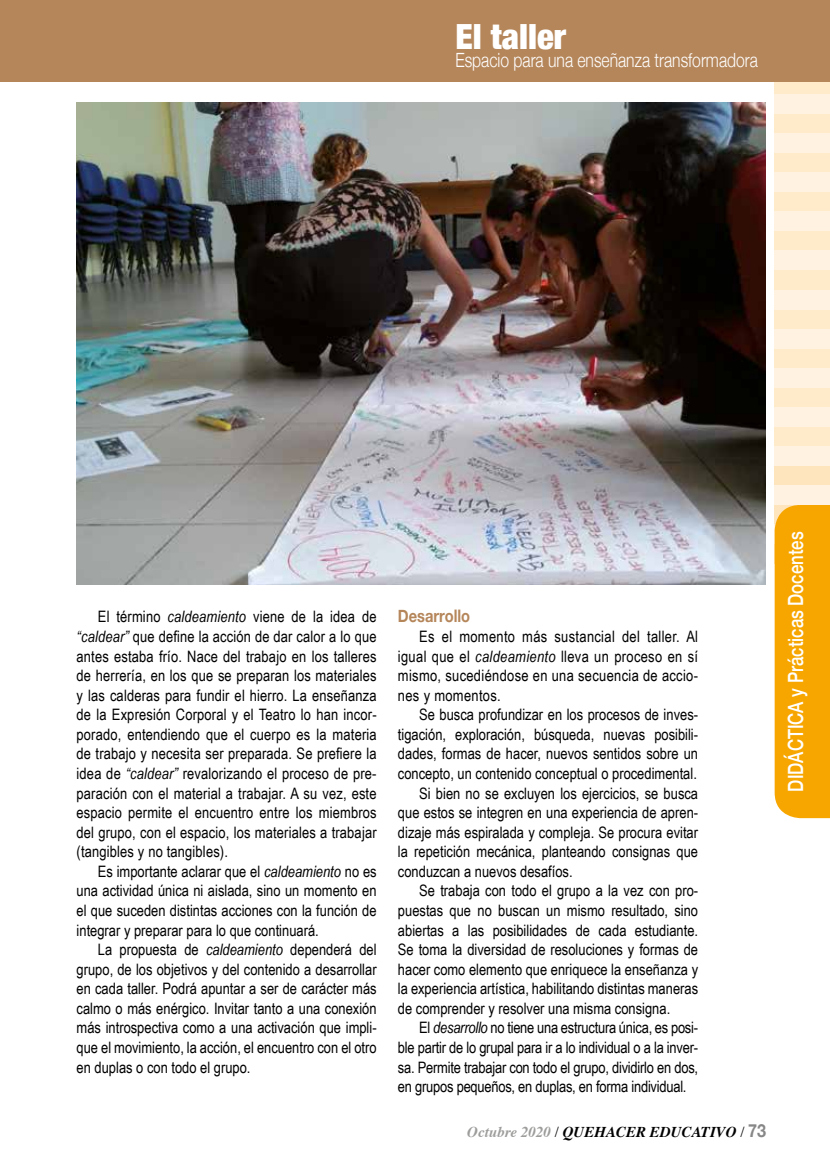
<style>
.page{position:relative;width:830px;height:1170px;background:#fff}
.page>*{position:absolute;margin:0;border:0;box-sizing:border-box;transform-origin:0 0}
.t1{font:900 condensed 34.65px "Helvetica Neue";color:#fff}
.t2{font:500 21px "Helvetica Neue";color:#fff;scale:.8 1}
.t3{font:300 19.65px "Helvetica Neue";color:#fff;scale:.8 1}
.t4{font:700 17.25px "Helvetica Neue";color:#b5865a;scale:.85 1}
.t5{font:15.75px/19.5px "Arial Narrow";color:#000;text-align:justify}
.t6{font:italic 700 15px "Times";color:#000}
.s1{font-style:italic}
.s2{color:#9d9d9c}
.s3{font-weight:400;font-style:normal}
.s4{font-family:"Helvetica Neue";font-style:normal;font-size:18px;color:#878787}
</style>
<div class="page">
<div style="left:774px;top:74px;width:55px;height:20px;background:#ffeaca"></div>
<div style="left:774px;top:153px;width:55px;height:19px;background:#ffeaca"></div>
<div style="left:774px;top:270px;width:55px;height:20px;background:#ffeaca"></div>
<div style="left:774px;top:387px;width:55px;height:20px;background:#ffeaca"></div>
<div style="left:774px;top:114px;width:55px;height:19px;background:#ffeaca"></div>
<div style="left:774px;top:231px;width:55px;height:19px;background:#ffeaca"></div>
<div style="left:774px;top:348px;width:55px;height:20px;background:#ffeaca"></div>
<div style="left:774px;top:192px;width:55px;height:19px;background:#ffeaca"></div>
<div style="left:774px;top:309px;width:55px;height:20px;background:#ffeaca"></div>
<div style="left:774px;top:426px;width:55px;height:20px;background:#ffeaca"></div>
<div style="left:774px;top:466px;width:55px;height:19px;background:#fee5be"></div>
<div style="left:774px;top:94px;width:55px;height:20px;background:#fff2e0"></div>
<div style="left:774px;top:172px;width:55px;height:20px;background:#fff2e0"></div>
<div style="left:774px;top:290px;width:55px;height:19px;background:#fff2e0"></div>
<div style="left:774px;top:407px;width:55px;height:19px;background:#fff2e0"></div>
<div style="left:774px;top:133px;width:55px;height:20px;background:#fff2e0"></div>
<div style="left:774px;top:250px;width:55px;height:20px;background:#fff2e0"></div>
<div style="left:774px;top:368px;width:55px;height:19px;background:#fff2e0"></div>
<div style="left:774px;top:211px;width:55px;height:20px;background:#fff2e0"></div>
<div style="left:774px;top:329px;width:55px;height:19px;background:#fff2e0"></div>
<div style="left:774px;top:446px;width:55px;height:20px;background:#fff2e0"></div>
<div style="left:774px;top:485px;width:55px;height:20px;background:#fff2e0"></div>
<div style="left:774px;top:505px;width:55px;height:313px;background:#f7a600"></div>
<div style="left:0;top:0;width:829px;height:82px;background:#b5865a"></div>
<img style="left:77px;top:102px;width:687px;height:483px">
<h1 class="t1" style="left:455px;top:8px;width:112px">El taller</h1>
<p class="t3" style="left:455px;top:44px;width:379px">Espacio para una enseñanza transformadora</p>
<p class="t5" style="left:77px;top:606px;width:301px;text-indent:21px">El término <span class="s1">caldeamiento</span> viene de la idea de <span class="s1">“caldear”</span> que define la acción de dar calor a lo que antes estaba frío. Nace del trabajo en los talleres de herrería, en los que se preparan los materiales y las calderas para fundir el hierro. La enseñanza de la Expresión Corporal y el Teatro lo han incor&shy;porado, entendiendo que el cuerpo es la materia de trabajo y necesita ser preparada. Se prefiere la idea de <span class="s1">“caldear”</span> revalorizando el proceso de pre&shy;paración con el material a trabajar. A su vez, este espacio permite el encuentro entre los miembros del grupo, con el espacio, los materiales a trabajar (tangibles y no tangibles).</p>
<p class="t5" style="left:77px;top:860px;width:301px;text-indent:21px">Es importante aclarar que el <span class="s1">caldeamiento</span> no es una actividad única ni aislada, sino un momento en el que suceden distintas acciones con la función de integrar y preparar para lo que continuará.</p>
<p class="t5" style="left:77px;top:939px;width:301px;text-indent:21px">La propuesta de <span class="s1">caldeamiento</span> dependerá del grupo, de los objetivos y del contenido a desarrollar en cada taller. Podrá apuntar a ser de carácter más calmo o más enérgico. Invitar tanto a una conexión más introspectiva como a una activación que impli&shy;que el movimiento, la acción, el encuentro con el otro en duplas o con todo el grupo.</p>
<p class="t4" style="left:398px;top:602px;width:86px">Desarrollo</p>
<p class="t5" style="left:398px;top:626px;width:301px;text-indent:21px">Es el momento más sustancial del taller. Al igual que el <span class="s1">caldeamiento</span> lleva un proceso en sí mismo, sucediéndose en una secuencia de accio&shy;nes y momentos.</p>
<p class="t5" style="left:419px;top:704px;width:280px">Se busca profundizar en los procesos de inves-</p>
<p class="t5" style="left:398px;top:724px;width:301px">tigación, exploración, búsqueda, nuevas posibili-</p>
<p class="t5" style="left:398px;top:743px;width:301px">dades, formas de hacer, nuevos sentidos sobre un</p>
<p class="t5" style="left:398px;top:763px;width:300px">concepto, un contenido conceptual o procedimental.</p>
<p class="t5" style="left:419px;top:782px;width:280px">Si bien no se excluyen los ejercicios, se busca</p>
<p class="t5" style="left:398px;top:802px;width:301px">que estos se integren en una experiencia de apren-</p>
<p class="t5" style="left:398px;top:821px;width:301px">dizaje más espiralada y compleja. Se procura evitar</p>
<p class="t5" style="left:398px;top:841px;width:301px">la repetición mecánica, planteando consignas que</p>
<p class="t5" style="left:398px;top:860px;width:176px">conduzcan a nuevos desafíos.</p>
<p class="t5" style="left:419px;top:880px;width:280px">Se trabaja con todo el grupo a la vez con pro-</p>
<p class="t5" style="left:398px;top:900px;width:301px">puestas que no buscan un mismo resultado, sino</p>
<p class="t5" style="left:398px;top:919px;width:301px">abiertas a las posibilidades de cada estudiante.</p>
<p class="t5" style="left:398px;top:939px;width:301px">Se toma la diversidad de resoluciones y formas de</p>
<p class="t5" style="left:398px;top:958px;width:301px">hacer como elemento que enriquece la enseñanza y</p>
<p class="t5" style="left:398px;top:978px;width:301px">la experiencia artística, habilitando distintas maneras</p>
<p class="t5" style="left:398px;top:997px;width:274px">de comprender y resolver una misma consigna.</p>
<p class="t5" style="left:419px;top:1017px;width:280px">El <span class="s1">desarrollo</span> no tiene una estructura única, es posi-</p>
<p class="t5" style="left:398px;top:1037px;width:301px">ble partir de lo grupal para ir a lo individual o a la inver-</p>
<p class="t5" style="left:398px;top:1056px;width:301px">sa. Permite trabajar con todo el grupo, dividirlo en dos,</p>
<p class="t5" style="left:398px;top:1076px;width:290px">en grupos pequeños, en duplas, en forma individual.</p>
<p class="t6" style="left:467px;top:1117px;width:300px"><span class="s2">Octubre 2020</span> <span class="s3">/</span> QUEHACER EDUCATIVO <span class="s3">/</span> <span class="s4">73</span></p>
<h2 class="t2" style="left:778px;top:791px;width:326px;rotate:-90deg">DIDÁCTICA y Prácticas Docentes</h2>
</div>
